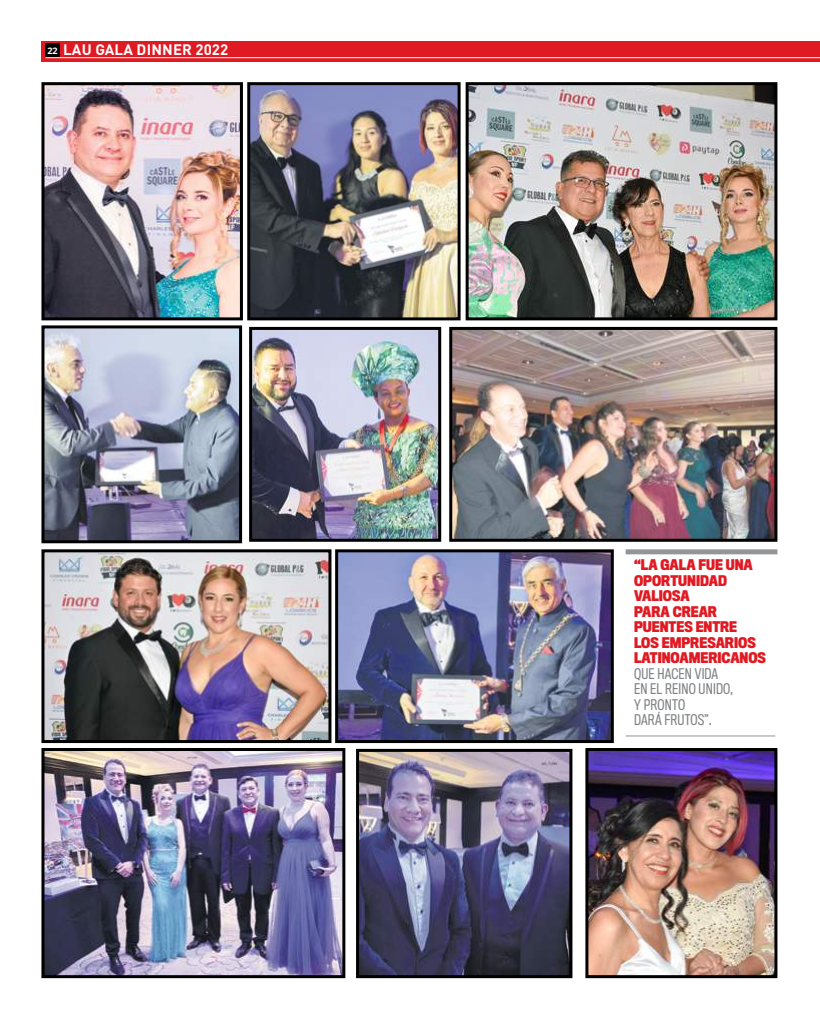
<style>
.page{position:relative;width:820px;height:1021px;background:#fff}
.page>*{position:absolute;margin:0;border:0;box-sizing:border-box;transform-origin:0 0}
.t1{font:700 15px "DINOT";letter-spacing:.01em;color:#fff}
.t2{font:700 13.6px/15.5px "Titling Gothic FB Cond";color:#e01a22}
.t3{font:13.6px/15.5px "Titling Gothic FB Cond";letter-spacing:.015em;color:#808284}
.s1{font-family:"Open Sans";font-size:9px}
</style>
<div class="page">
<img style="left:45px;top:752px;width:296px;height:222px">
<div style="left:41px;top:748px;width:304px;height:230px;border:3px solid #000"></div>
<img style="left:45px;top:553px;width:282px;height:186px">
<div style="left:41px;top:549px;width:290px;height:194px;border:3px solid #000"></div>
<img style="left:253px;top:331px;width:184px;height:207px">
<div style="left:249px;top:327px;width:192px;height:215px;border:3px solid #000"></div>
<img style="left:339px;top:553px;width:270px;height:186px">
<div style="left:335px;top:549px;width:278px;height:194px;border:3px solid #000"></div>
<img style="left:45px;top:86px;width:194px;height:230px">
<div style="left:41px;top:82px;width:202px;height:238px;border:3px solid #000"></div>
<div style="left:42px;top:42px;width:777px;height:20px;background:#e01a22"></div>
<div style="left:45px;top:43px;width:15px;height:14px;background:#000"></div>
<hr style="left:45px;top:57px;width:774px;height:1px;background:#fff">
<img style="left:251px;top:86px;width:205px;height:230px">
<div style="left:247px;top:82px;width:213px;height:238px;border:3px solid #000"></div>
<img style="left:45px;top:329px;width:193px;height:210px">
<div style="left:41px;top:325px;width:201px;height:218px;border:3px solid #000"></div>
<img style="left:360px;top:753px;width:208px;height:221px">
<div style="left:356px;top:749px;width:216px;height:229px;border:3px solid #000"></div>
<div style="left:625px;top:549px;width:152px;height:5px;background:#939597"></div>
<hr style="left:625px;top:735px;width:150px;height:1px;background:#939597">
<img style="left:469px;top:86px;width:304px;height:230px">
<div style="left:465px;top:82px;width:312px;height:238px;border:3px solid #000"></div>
<img style="left:453px;top:331px;width:320px;height:207px">
<div style="left:449px;top:327px;width:328px;height:215px;border:3px solid #000"></div>
<img style="left:589px;top:752px;width:184px;height:222px">
<div style="left:585px;top:748px;width:192px;height:230px;border:3px solid #000"></div>
<p class="t1" style="left:47px;top:40px;width:182px"><span class="s1">22</span> LAU GALA DINNER 2022</p>
<p class="t2" style="left:633px;top:557px;width:133px">“LA GALA FUE UNA<br>OPORTUNIDAD<br>VALIOSA<br>PARA CREAR<br>PUENTES ENTRE<br>LOS EMPRESARIOS<br>LATINOAMERICANOS</p>
<p class="t3" style="left:634px;top:665px;width:101px">QUE HACEN VIDA<br>EN EL REINO UNIDO,<br>Y PRONTO<br>DARÁ FRUTOS”.</p>
</div>
